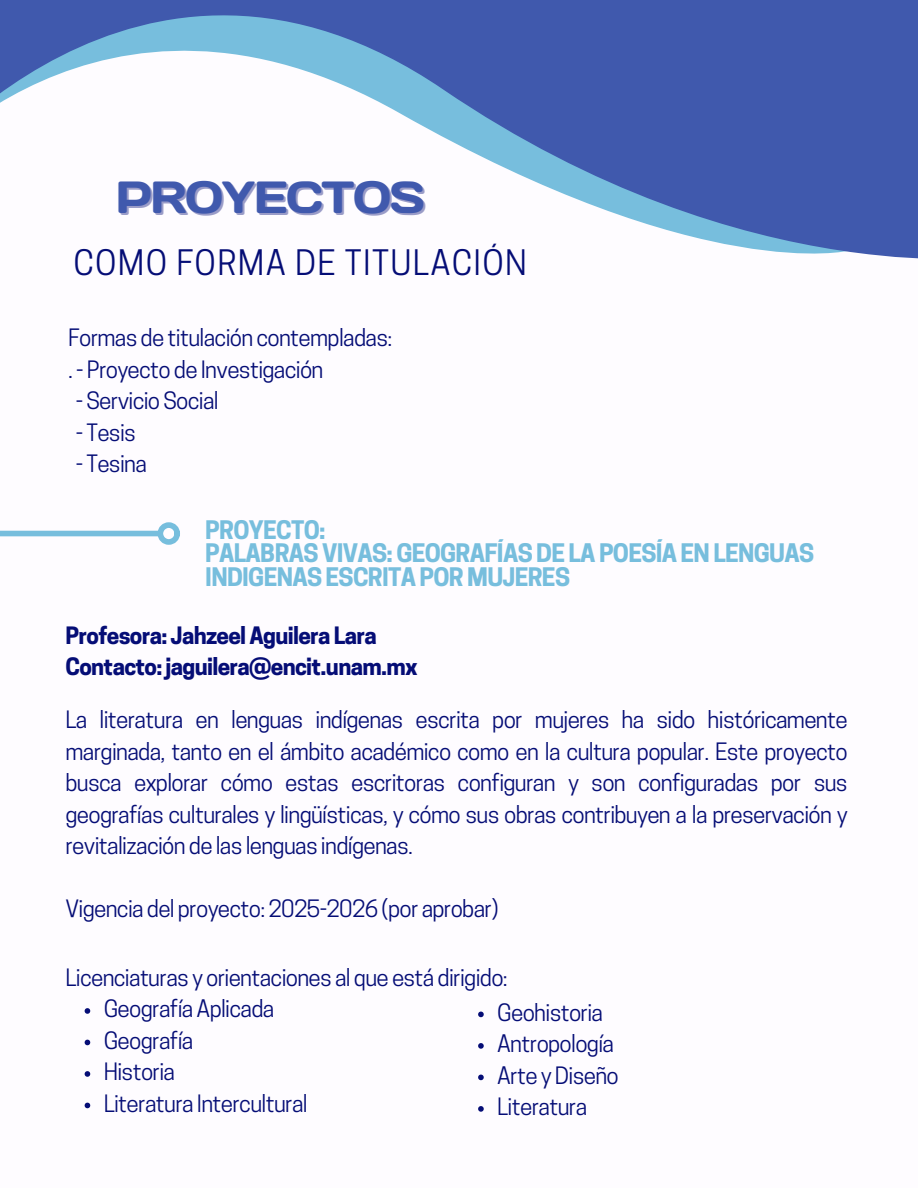
<style>
.page{position:relative;width:918px;height:1188px;background:#fff}
.page>*{position:absolute;margin:0;border:0;box-sizing:border-box;transform-origin:0 0}
.t1{font:45px "Days";letter-spacing:-.03em;color:#4059ad}
.t2{font:33px "Cooper Hewitt";letter-spacing:.04em;color:#050d76}
.t3{font:700 24px/23.7px "Cooper Hewitt";letter-spacing:-.03em;color:#77bedd}
.t4{font:22.5px/31.5px "Cooper Hewitt";letter-spacing:-.03em;color:#050d76;text-align:justify}
.t5{font:700 22.5px/31.5px "Cooper Hewitt";letter-spacing:-.03em;color:#050d76}
</style>
<div class="page">
<svg style="left:0;top:0;width:918px;height:259px"></svg>
<div style="left:0;top:531px;width:158px;height:5px;background:#77bedd"></div>
<div style="left:158px;top:522px;width:22px;height:23px;border:6px solid #77bedd;border-radius:50%"></div>
<svg style="left:85px;top:1008px;width:5px;height:6px"></svg>
<svg style="left:85px;top:1040px;width:5px;height:5px"></svg>
<svg style="left:85px;top:1071px;width:5px;height:6px"></svg>
<svg style="left:85px;top:1103px;width:5px;height:5px"></svg>
<svg style="left:478px;top:1012px;width:6px;height:5px"></svg>
<svg style="left:478px;top:1043px;width:6px;height:6px"></svg>
<svg style="left:478px;top:1075px;width:6px;height:5px"></svg>
<svg style="left:478px;top:1106px;width:6px;height:6px"></svg>
<p class="t1" style="left:115px;top:168px;width:311px">PROYECTOS</p>
<h1 class="t2" style="left:73px;top:250px;width:455px">COMO FORMA DE TITULACIÓN</h1>
<p class="t4" style="left:68px;top:325px;width:326px">Formas de titulación contempladas: . - Proyecto de Investigación</p>
<p class="t4" style="left:76px;top:388px;width:144px">- Servicio Social</p>
<p class="t4" style="left:76px;top:419px;width:62px">- Tesis</p>
<p class="t4" style="left:76px;top:451px;width:73px">- Tesina</p>
<p class="t3" style="left:205px;top:521px;width:610px">PROYECTO:<br>PALABRAS VIVAS: GEOGRAFÍAS DE LA POESÍA EN LENGUAS<br>INDIGENAS ESCRITA POR MUJERES</p>
<p class="t5" style="left:66px;top:622px;width:354px">Profesora: Jahzeel Aguilera Lara<br>Contacto: jaguilera@encit.unam.mx</p>
<p class="t4" style="left:66px;top:707px;width:784px">La literatura en lenguas indígenas escrita por mujeres ha sido históricamente marginada, tanto en el ámbito académico como en la cultura popular. Este proyecto busca explorar cómo estas escritoras configuran y son configuradas por sus geografías culturales y lingüísticas, y cómo sus obras contribuyen a la preservación y revitalización de las lenguas indígenas.</p>
<p class="t4" style="left:66px;top:896px;width:435px">Vigencia del proyecto: 2025-2026 (por aprobar)</p>
<h2 class="t4" style="left:66px;top:964px;width:444px">Licenciaturas y orientaciones al que está dirigido:</h2>
<h4 class="t4" style="left:104px;top:996px;width:172px">Geografía Aplicada</h4>
<h3 class="t4" style="left:104px;top:1027px;width:91px">Geografía</h3>
<h4 class="t4" style="left:104px;top:1059px;width:73px">Historia</h4>
<h4 class="t4" style="left:104px;top:1090px;width:206px">Literatura Intercultural</h4>
<h4 class="t4" style="left:497px;top:999px;width:107px">Geohistoria</h4>
<h4 class="t4" style="left:497px;top:1031px;width:118px">Antropología</h4>
<p class="t4" style="left:497px;top:1062px;width:123px">Arte y Diseño</p>
<p class="t4" style="left:497px;top:1094px;width:91px">Literatura</p>
</div>
